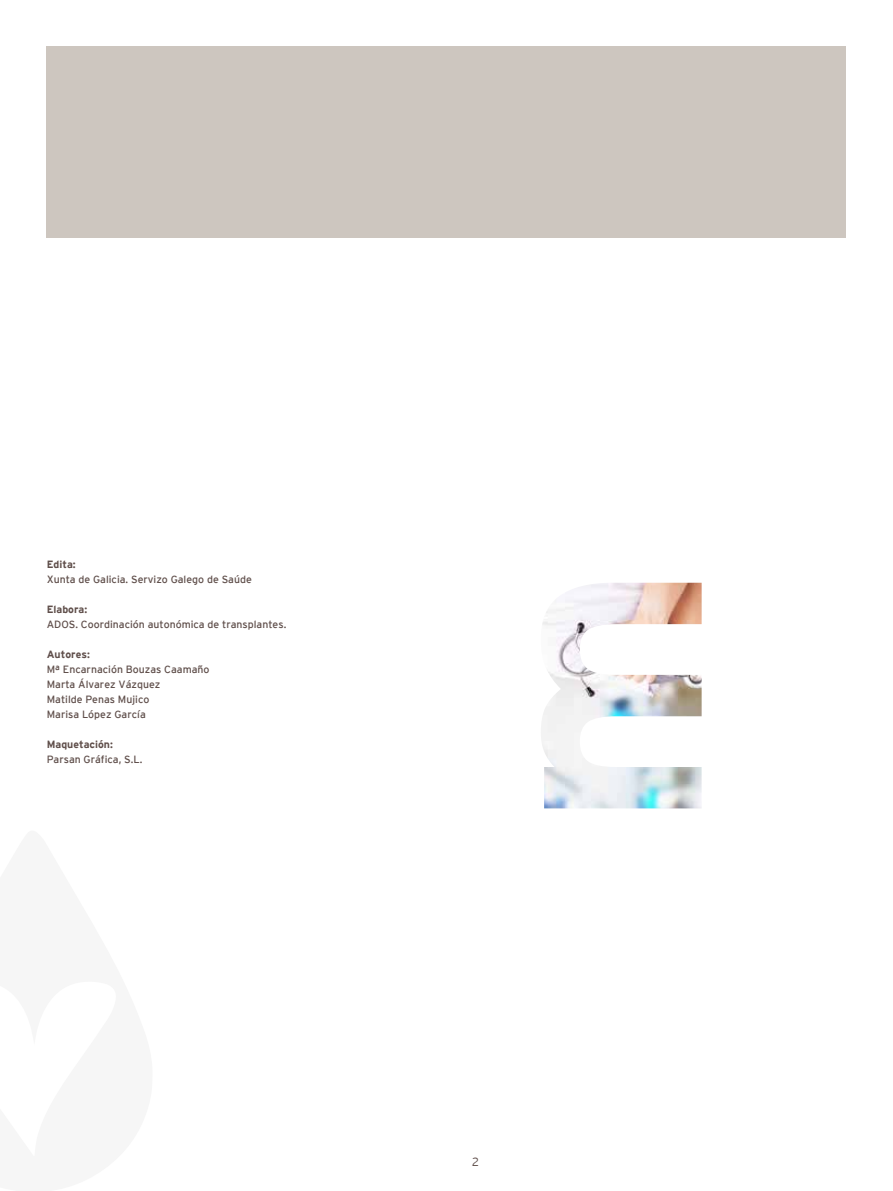
<style>
.page{position:relative;width:893px;height:1191px;background:#fff}
.page>*{position:absolute;margin:0;border:0;box-sizing:border-box;transform-origin:0 0}
.t1{font:300 12px "Interstate";color:#5f4e4a}
.t2{font:10.5px/15px "Interstate";color:#5f4e4a}
.t3{font:700 10.5px "Interstate";color:#5f4e4a}
</style>
<div class="page">
<div style="left:47px;top:47px;width:799px;height:191px;background:#cdc6bf"></div>
<img style="left:541px;top:583px;width:161px;height:225px">
<p class="t3" style="left:47px;top:558px;width:31px">Edita:</p>
<p class="t2" style="left:47px;top:572px;width:207px">Xunta de Galicia. Servizo Galego de Saúde</p>
<p class="t3" style="left:47px;top:603px;width:42px">Elabora:</p>
<p class="t2" style="left:47px;top:617px;width:241px">ADOS. Coordinación autonómica de transplantes.</p>
<p class="t3" style="left:47px;top:648px;width:45px">Autores:</p>
<p class="t2" style="left:47px;top:662px;width:164px">Mª Encarnación Bouzas Caamaño<br>Marta Álvarez Vázquez<br>Matilde Penas Mujico<br>Marisa López García</p>
<p class="t3" style="left:47px;top:738px;width:68px">Maquetación:</p>
<p class="t2" style="left:47px;top:752px;width:97px">Parsan Gráfica, S.L.</p>
<p class="t1" style="left:472px;top:1154px;width:8px">2</p>
</div>
